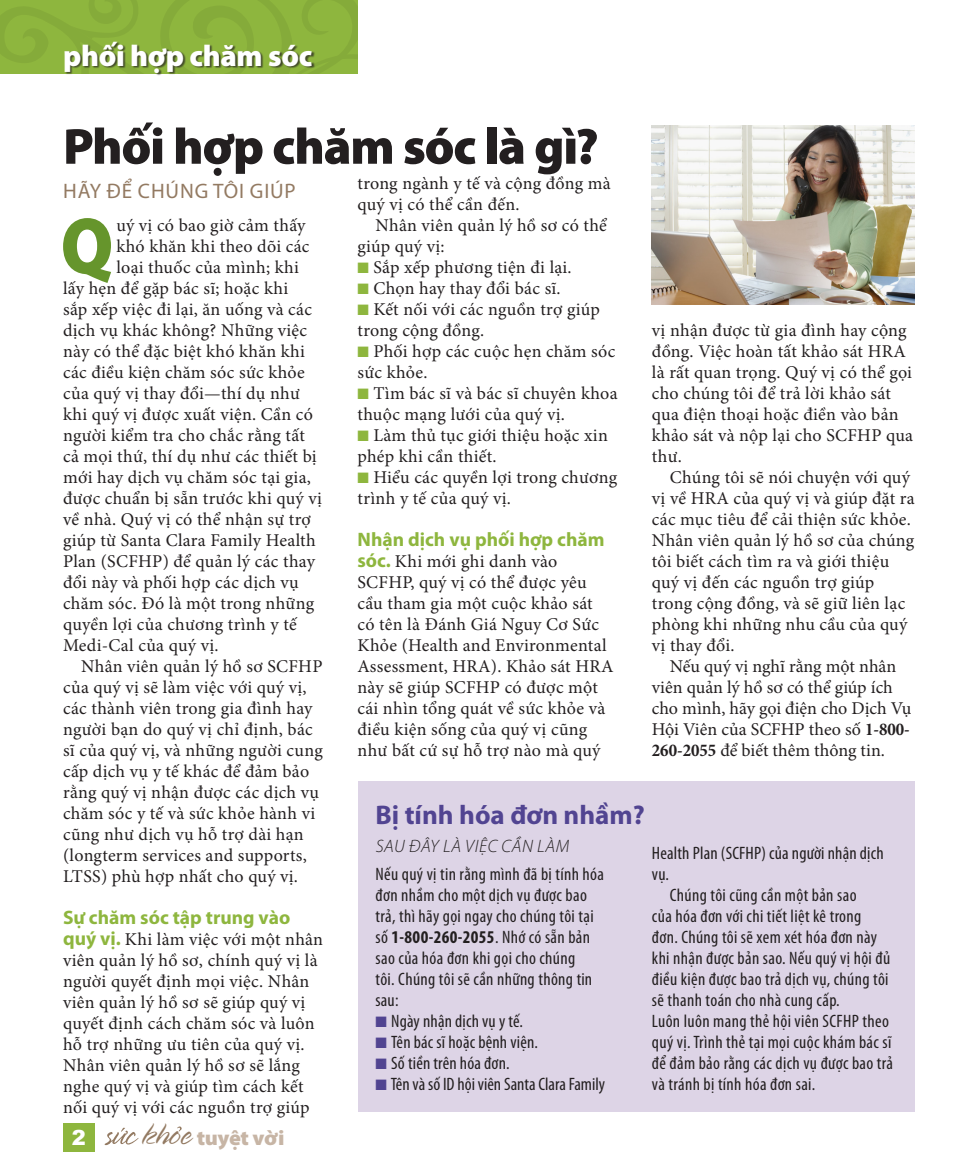
<style>
.page{position:relative;width:967px;height:1175px;background:#fff}
.page>*{position:absolute;margin:0;border:0;box-sizing:border-box;transform-origin:0 0}
._1_VT_body_1st{font:900 80.25px "Myriad Pro";color:#66952c;scale:.9 1}
._1_VT_HEAD_FEATURE{font:900 51px "Myriad Pro";letter-spacing:-.025em;color:#231f20}
._5_VT_topic_banner{font:900 30px "Myriad Pro";letter-spacing:-.01em;color:#fff}
._2_VT_HEAD_sb_BLK_CL{font:700 27px "Myriad Pro";color:#514491}
._1_VT_head_subhead{font:21px "Myriad Pro";letter-spacing:.04em;color:#937a62}
.t1{font:900 21px "Myriad Pro";letter-spacing:-.02em;color:#c7b5a5;scale:1.05 1}
.t2{font:900 21px "Arial MT Std";color:#fff}
._1_VT_body_breaker{font:700 19.5px "Myriad Pro";color:#8eb63e}
._1_VT_BODY{font:18px/21px "Minion Pro";letter-spacing:.015em;color:#231f20}
._1_VT_body_breaker-2{font:18px/21px "Minion Pro";letter-spacing:.015em;color:#231f20}
._1_VT_body_1st-2{font:18px "Minion Pro";letter-spacing:.015em;color:#231f20}
._2_VT_BODY_sb-BLACK{font:condensed 18px/21px "Myriad Pro";letter-spacing:.02em;color:#231f20}
._2_VT_body_sb-BLK_1s{font:condensed 18px/21px "Myriad Pro";letter-spacing:.02em;color:#231f20}
._2_VT_BODY_sb-BLACK-2{font:condensed 18px "Myriad Pro";color:#231f20}
._2_VT_head_sb-BLK_CL{font:italic 300 18px "Myriad Pro";letter-spacing:.035em;color:#231f20}
.s1{color:#8eb63e}
.s2{font-size:15px;color:#8eb63e}
.s3{font-family:"Myriad Pro";font-weight:700;font-size:19.5px;color:#8eb63e}
.s4{font-weight:700}
.s5{color:#514491}
.s6{font-size:15px;color:#514491}
.s7{font-family:"Spring LP Light";font-weight:400;font-size:35.1px;color:#937a62}
.s8{font-weight:700;font-stretch:condensed}
</style>
<div class="page">
<div style="left:63px;top:1123px;width:31px;height:28px;background:#8eb63e"></div>
<svg style="left:0;top:0;width:357px;height:73px;background:#8bb23c"></svg>
<div style="left:65px;top:42px;width:250px;height:34px;background:#231f20;opacity:.7"></div>
<div style="left:357px;top:781px;width:557px;height:330px;background:#ddd4e6"></div>
<img style="left:651px;top:125px;width:263px;height:179px">
<svg style="left:105px;top:1127px;width:33px;height:18px"></svg>
<svg style="left:177px;top:1126px;width:5px;height:5px"></svg>
<p class="_5_VT_topic_banner" style="left:63px;top:36px;width:251px">phối hợp chăm sóc</p>
<p class="_1_VT_HEAD_FEATURE" style="left:63px;top:112px;width:537px">Phối hợp chăm sóc là gì?</p>
<p class="_1_VT_head_subhead" style="left:63px;top:178px;width:234px">HÃY ĐỂ CHÚNG TÔI GIÚP</p>
<p class="_1_VT_body_1st" style="left:61px;top:192px;width:60px">Q</p>
<p class="_1_VT_body_1st-2" style="left:116px;top:213px;width:190px">uý vị có bao giờ cảm thấy</p>
<p class="_1_VT_body_breaker-2" style="left:357px;top:173px;width:254px">trong ngành y tế và cộng đồng mà quý vị có thể cần đến.</p>
<p class="_1_VT_BODY" style="left:357px;top:215px;width:251px;text-indent:18px">Nhân viên quản lý hồ sơ có thể giúp quý vị:</p>
<p class="_1_VT_BODY" style="left:357px;top:257px;width:215px"><span class="s1">■</span><span class="s2">■</span> Sắp xếp phương tiện đi lại.</p>
<p class="_1_VT_BODY" style="left:357px;top:278px;width:204px"><span class="s1">■</span><span class="s2">■</span> Chọn hay thay đổi bác sĩ.</p>
<p class="_1_VT_BODY" style="left:357px;top:299px;width:244px"><span class="s1">■</span><span class="s2">■</span> Kết nối với các nguồn trợ giúp trong cộng đồng.</p>
<p class="_1_VT_BODY" style="left:357px;top:341px;width:259px"><span class="s1">■</span><span class="s2">■</span> Phối hợp các cuộc hẹn chăm sóc sức khỏe.</p>
<p class="_1_VT_BODY" style="left:357px;top:383px;width:261px"><span class="s1">■</span><span class="s2">■</span> Tìm bác sĩ và bác sĩ chuyên khoa thuộc mạng lưới của quý vị.</p>
<p class="_1_VT_BODY" style="left:357px;top:425px;width:252px"><span class="s1">■</span><span class="s2">■</span> Làm thủ tục giới thiệu hoặc xin phép khi cần thiết.</p>
<p class="_1_VT_BODY" style="left:357px;top:467px;width:261px"><span class="s1">■</span><span class="s2">■</span> Hiểu các quyền lợi trong chương trình y tế của quý vị.</p>
<p class="_1_VT_body_breaker" style="left:357px;top:527px;width:248px">Nhận dịch vụ phối hợp chăm</p>
<p class="_1_VT_body_breaker-2" style="left:357px;top:551px;width:257px"><span class="s3">sóc.</span> Khi mới ghi danh vào<br>SCFHP, quý vị có thể được yêu cầu tham gia một cuộc khảo sát có tên là Đánh Giá Nguy Cơ Sức<br>Khỏe (Health and Environmental<br>Assessment, HRA). Khảo sát HRA này sẽ giúp SCFHP có được một cái nhìn tổng quát về sức khỏe và điều kiện sống của quý vị cũng như bất cứ sự hỗ trợ nào mà quý</p>
<p class="_1_VT_body_1st-2" style="left:116px;top:234px;width:195px">khó khăn khi theo dõi các</p>
<p class="_1_VT_body_1st-2" style="left:116px;top:255px;width:184px">loại thuốc của mình; khi</p>
<p class="_1_VT_body_1st-2" style="left:63px;top:276px;width:226px">lấy hẹn để gặp bác sĩ; hoặc khi</p>
<p class="_1_VT_body_1st-2" style="left:63px;top:297px;width:250px">sắp xếp việc đi lại, ăn uống và các</p>
<p class="_1_VT_body_1st-2" style="left:63px;top:318px;width:245px">dịch vụ khác không? Những việc</p>
<p class="_1_VT_body_1st-2" style="left:63px;top:339px;width:243px">này có thể đặc biệt khó khăn khi</p>
<p class="_1_VT_body_1st-2" style="left:63px;top:360px;width:243px">các điều kiện chăm sóc sức khỏe</p>
<p class="_1_VT_body_1st-2" style="left:63px;top:381px;width:238px">của quý vị thay đổi—thí dụ như</p>
<p class="_1_VT_body_1st-2" style="left:63px;top:402px;width:251px">khi quý vị được xuất viện. Cần có</p>
<p class="_1_VT_body_1st-2" style="left:63px;top:423px;width:243px">người kiểm tra cho chắc rằng tất</p>
<p class="_1_VT_body_1st-2" style="left:63px;top:444px;width:255px">cả mọi thứ, thí dụ như các thiết bị</p>
<p class="_1_VT_body_1st-2" style="left:63px;top:465px;width:249px">mới hay dịch vụ chăm sóc tại gia,</p>
<p class="_1_VT_body_1st-2" style="left:63px;top:486px;width:260px">được chuẩn bị sẵn trước khi quý vị</p>
<p class="_1_VT_body_1st-2" style="left:63px;top:507px;width:249px">về nhà. Quý vị có thể nhận sự trợ</p>
<p class="_1_VT_body_1st-2" style="left:63px;top:528px;width:254px">giúp từ Santa Clara Family Health</p>
<p class="_1_VT_body_1st-2" style="left:63px;top:549px;width:253px">Plan (SCFHP) để quản lý các thay</p>
<p class="_1_VT_body_1st-2" style="left:63px;top:570px;width:237px">đổi này và phối hợp các dịch vụ</p>
<p class="_1_VT_body_1st-2" style="left:63px;top:591px;width:252px">chăm sóc. Đó là một trong những</p>
<p class="_1_VT_body_1st-2" style="left:63px;top:612px;width:235px">quyền lợi của chương trình y tế</p>
<p class="_1_VT_body_1st-2" style="left:63px;top:633px;width:157px">Medi-Cal của quý vị.</p>
<p class="_1_VT_BODY" style="left:63px;top:656px;width:261px;text-indent:18px">Nhân viên quản lý hồ sơ SCFHP của quý vị sẽ làm việc với quý vị, các thành viên trong gia đình hay người bạn do quý vị chỉ định, bác sĩ của quý vị, và những người cung cấp dịch vụ y tế khác để đảm bảo rằng quý vị nhận được các dịch vụ chăm sóc y tế và sức khỏe hành vi cũng như dịch vụ hỗ trợ dài hạn (longterm services and supports,<br>LTSS) phù hợp nhất cho quý vị.</p>
<p class="_1_VT_body_breaker" style="left:63px;top:905px;width:229px">Sự chăm sóc tập trung vào</p>
<p class="_1_VT_body_breaker-2" style="left:63px;top:929px;width:261px"><span class="s3">quý vị.</span> Khi làm việc với một nhân viên quản lý hồ sơ, chính quý vị là người quyết định mọi việc. Nhân viên quản lý hồ sơ sẽ giúp quý vị quyết định cách chăm sóc và luôn hỗ trợ những ưu tiên của quý vị.<br>Nhân viên quản lý hồ sơ sẽ lắng nghe quý vị và giúp tìm cách kết nối quý vị với các nguồn trợ giúp</p>
<p class="_2_VT_HEAD_sb_BLK_CL" style="left:375px;top:797px;width:271px">Bị tính hóa đơn nhầm?</p>
<p class="_2_VT_head_sb-BLK_CL" style="left:375px;top:835px;width:195px">SAU ĐÂY LÀ VIỆC CẦN LÀM</p>
<p class="_2_VT_body_sb-BLK_1s" style="left:375px;top:863px;width:230px">Nếu quý vị tin rằng mình đã bị tính hóa đơn nhầm cho một dịch vụ được bao trả, thì hãy gọi ngay cho chúng tôi tại số <span class="s4">1-800-260-2055</span>. Nhớ có sẵn bản sao của hóa đơn khi gọi cho chúng<br>tôi. Chúng tôi sẽ cần những thông tin sau:</p>
<p class="_2_VT_BODY_sb-BLACK" style="left:375px;top:1010px;width:149px"><span class="s5">■</span><span class="s6">■</span> Ngày nhận dịch vụ y tế.</p>
<p class="_2_VT_BODY_sb-BLACK" style="left:375px;top:1031px;width:164px"><span class="s5">■</span><span class="s6">■</span> Tên bác sĩ hoặc bệnh viện.</p>
<p class="_2_VT_BODY_sb-BLACK" style="left:375px;top:1052px;width:135px"><span class="s5">■</span><span class="s6">■</span> Số tiền trên hóa đơn.</p>
<p class="_2_VT_BODY_sb-BLACK-2" style="left:375px;top:1073px;width:231px"><span class="s5">■</span><span class="s6">■</span> Tên và số ID hội viên Santa Clara Family</p>
<p class="t2" style="left:72px;top:1124px;width:16px">2</p>
<p class="t1" style="left:142px;top:1123px;width:138px"><span class="s7">khoe</span> tuyệt vời</p>
<p class="_1_VT_body_breaker-2" style="left:651px;top:320px;width:263px">vị nhận được từ gia đình hay cộng đồng. Việc hoàn tất khảo sát HRA là rất quan trọng. Quý vị có thể gọi cho chúng tôi để trả lời khảo sát qua điện thoại hoặc điền vào bản khảo sát và nộp lại cho SCFHP qua thư.</p>
<p class="_1_VT_BODY" style="left:651px;top:467px;width:264px;text-indent:18px">Chúng tôi sẽ nói chuyện với quý vị về HRA của quý vị và giúp đặt ra các mục tiêu để cải thiện sức khỏe.<br>Nhân viên quản lý hồ sơ của chúng tôi biết cách tìm ra và giới thiệu quý vị đến các nguồn trợ giúp trong cộng đồng, và sẽ giữ liên lạc phòng khi những nhu cầu của quý vị thay đổi.</p>
<p class="_1_VT_BODY" style="left:651px;top:656px;width:261px;text-indent:18px">Nếu quý vị nghĩ rằng một nhân viên quản lý hồ sơ có thể giúp ích cho mình, hãy gọi điện cho Dịch Vụ<br>Hội Viên của SCFHP theo số <span class="s8">1-800-<br>260-2055</span> để biết thêm thông tin.</p>
<p class="_2_VT_BODY_sb-BLACK" style="left:651px;top:842px;width:233px">Health Plan (SCFHP) của người nhận dịch vụ.</p>
<p class="_2_VT_BODY_sb-BLACK" style="left:651px;top:884px;width:243px;text-indent:18px">Chúng tôi cũng cần một bản sao<br>của hóa đơn với chi tiết liệt kê trong<br>đơn. Chúng tôi sẽ xem xét hóa đơn này khi nhận được bản sao. Nếu quý vị hội đủ điều kiện được bao trả dịch vụ, chúng tôi sẽ thanh toán cho nhà cung cấp.<br>Luôn luôn mang thẻ hội viên SCFHP theo quý vị. Trình thẻ tại mọi cuộc khám bác sĩ để đảm bảo rằng các dịch vụ được bao trả và tránh bị tính hóa đơn sai.</p>
</div>
